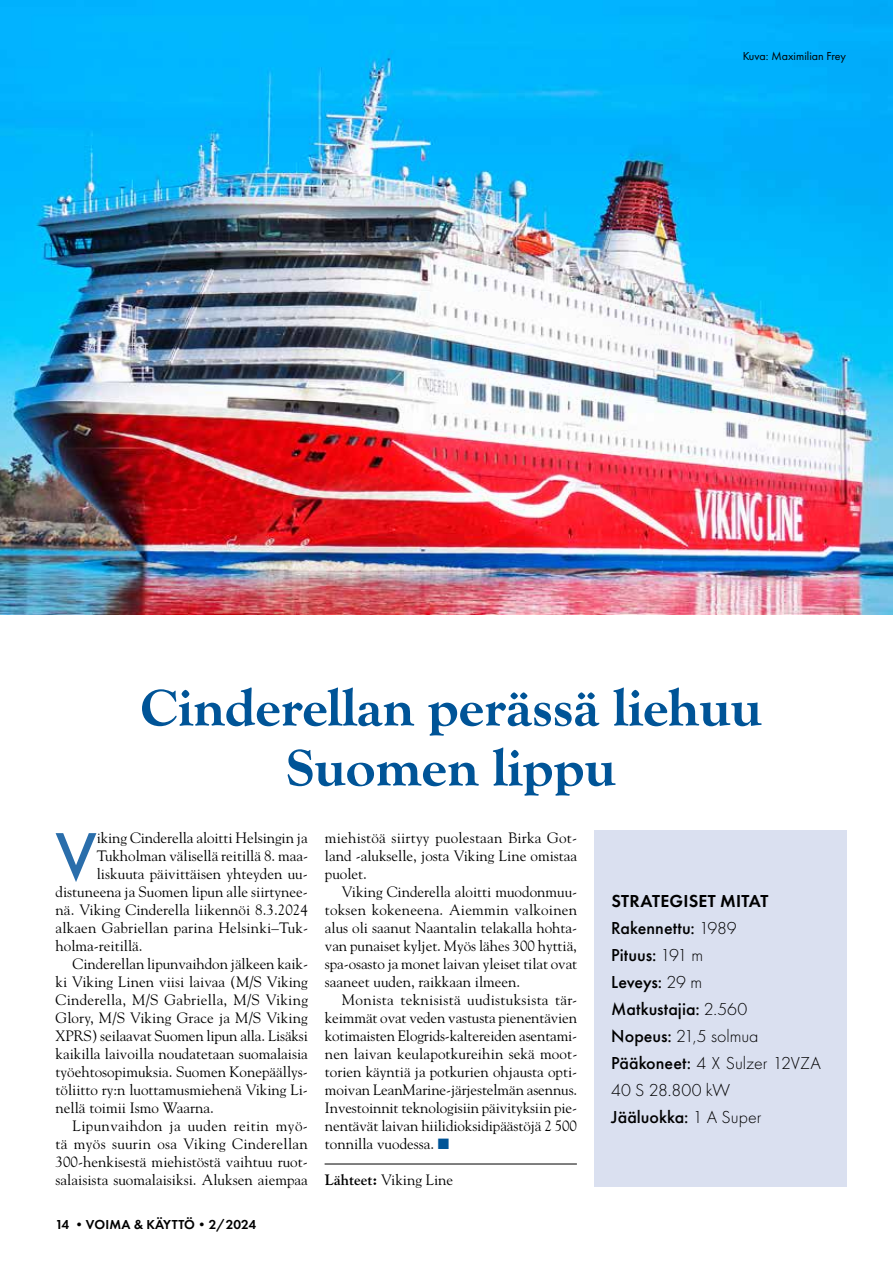
<style>
.page{position:relative;width:893px;height:1263px;background:#fff}
.page>*{position:absolute;margin:0;border:0;box-sizing:border-box;transform-origin:0 0}
.t1{font:500 69px "Futura PT";color:#2a6eab}
.t2{font:700 expanded 54px/60px "Goudy Old Sty";color:#005497;text-align:center}
.t3{font:500 18px/27px "Futura PT";color:#000}
.t4{font:15px/18px "Goudy Std";color:#000;text-align:justify}
.t5{font:15px "Goudy Std";letter-spacing:.02em;color:#000}
.t6{font:15px "Goudy Std";letter-spacing:.025em;color:#000}
.t7{font:600 13.5px "Futura PT";letter-spacing:.005em;color:#000}
.t8{font:12px "Futura PT";color:#000}
.s1{color:#005497}
.s2{font-weight:700}
.s3{font-weight:600}
.s4{font-weight:300}
</style>
<div class="page">
<hr style="left:325px;top:1164px;width:252px;height:1px;background:#000">
<img style="left:0;top:0;width:893px;height:614px">
<div style="left:594px;top:830px;width:252px;height:356px;background:#dae0f0"></div>
<p class="t8" style="left:743px;top:49px;width:105px">Kuva: Maximilian Frey</p>
<h2 class="t2" style="left:140px;top:678px;width:623px">Cinderellan perässä liehuu<br>Suomen lippu</h2>
<h1 class="t1" style="left:55px;top:815px;width:43px">V</h1>
<p class="t4" style="left:97px;top:829px;width:212px">iking Cinderella aloitti Helsingin ja</p>
<p class="t4" style="left:97px;top:847px;width:213px">Tukholman välisellä reitillä 8. maa-</p>
<p class="t4" style="left:97px;top:865px;width:213px">liskuuta päivittäisen yhteyden uu-</p>
<p class="t4" style="left:56px;top:883px;width:254px">distuneena ja Suomen lipun alle siirtynee-</p>
<p class="t4" style="left:56px;top:901px;width:254px">nä. Viking Cinderella liikennöi 8.3.2024</p>
<p class="t4" style="left:56px;top:919px;width:254px">alkaen Gabriellan parina Helsinki–Tuk-</p>
<p class="t4" style="left:56px;top:937px;width:89px">holma-reitillä.</p>
<p class="t4" style="left:73px;top:955px;width:237px">Cinderellan lipunvaihdon jälkeen kaik-</p>
<p class="t4" style="left:56px;top:973px;width:254px">ki Viking Linen viisi laivaa (M/S Viking</p>
<p class="t5" style="left:56px;top:991px;width:254px">Cinderella, M/S Gabriella, M/S Viking</p>
<p class="t4" style="left:56px;top:1009px;width:254px">Glory, M/S Viking Grace ja M/S Viking</p>
<p class="t4" style="left:56px;top:1027px;width:254px">XPRS) seilaavat Suomen lipun alla. Lisäksi</p>
<p class="t4" style="left:56px;top:1045px;width:254px">kaikilla laivoilla noudatetaan suomalaisia</p>
<p class="t4" style="left:56px;top:1063px;width:254px">työehtosopimuksia. Suomen Konepäällys-</p>
<p class="t4" style="left:56px;top:1081px;width:254px">töliitto ry:n luottamusmiehenä Viking Li-</p>
<p class="t4" style="left:56px;top:1099px;width:160px">nellä toimii Ismo Waarna.</p>
<p class="t6" style="left:73px;top:1117px;width:237px">Lipunvaihdon ja uuden reitin myö-</p>
<p class="t5" style="left:56px;top:1135px;width:254px">tä myös suurin osa Viking Cinderellan</p>
<p class="t4" style="left:56px;top:1153px;width:254px">300-henkisestä miehistöstä vaihtuu ruot-</p>
<p class="t4" style="left:56px;top:1171px;width:254px">salaisista suomalaisiksi. Aluksen aiempaa</p>
<p class="t7" style="left:56px;top:1216px;width:202px">14 •VOIMA &amp; KÄYTTÖ•2/2024</p>
<p class="t4" style="left:325px;top:829px;width:254px">miehistöä siirtyy puolestaan Birka Got&shy;land -alukselle, josta Viking Line omistaa puolet.</p>
<p class="t4" style="left:325px;top:883px;width:254px;text-indent:17px">Viking Cinderella aloitti muodonmuu&shy;toksen kokeneena. Aiemmin valkoinen alus oli saanut Naantalin telakalla hohta&shy;van punaiset kyljet. Myös lähes 300 hyttiä, spa-osasto ja monet laivan yleiset tilat ovat saaneet uuden, raikkaan ilmeen.</p>
<p class="t4" style="left:325px;top:991px;width:254px;text-indent:17px">Monista teknisistä uudistuksista tär&shy;keimmät ovat veden vastusta pienentävien kotimaisten Elogrids-kaltereiden asentami&shy;nen laivan keulapotkureihin sekä moot&shy;torien käyntiä ja potkurien ohjausta opti&shy;moivan LeanMarine-järjestelmän asennus.<br>Investoinnit teknologisiin päivityksiin pie&shy;nentävät laivan hiilidioksidipäästöjä 2 500 tonnilla vuodessa. <span class="s1">■</span></p>
<p class="t4" style="left:325px;top:1171px;width:130px"><span class="s2">Lähteet:</span> Viking Line</p>
<p class="t3" style="left:611px;top:888px;width:211px"><span class="s3">STRATEGISET MITAT<br></span>Rakennettu: <span class="s4">1989<br></span>Pituus: <span class="s4">191 m<br></span>Leveys: <span class="s4">29 m<br></span>Matkustajia: <span class="s4">2.560<br></span>Nopeus: <span class="s4">21,5 solmua<br></span>Pääkoneet: <span class="s4">4 X Sulzer 12VZA<br>40 S 28.800 kW<br></span>Jääluokka: <span class="s4">1 A Super</span></p>
</div>
